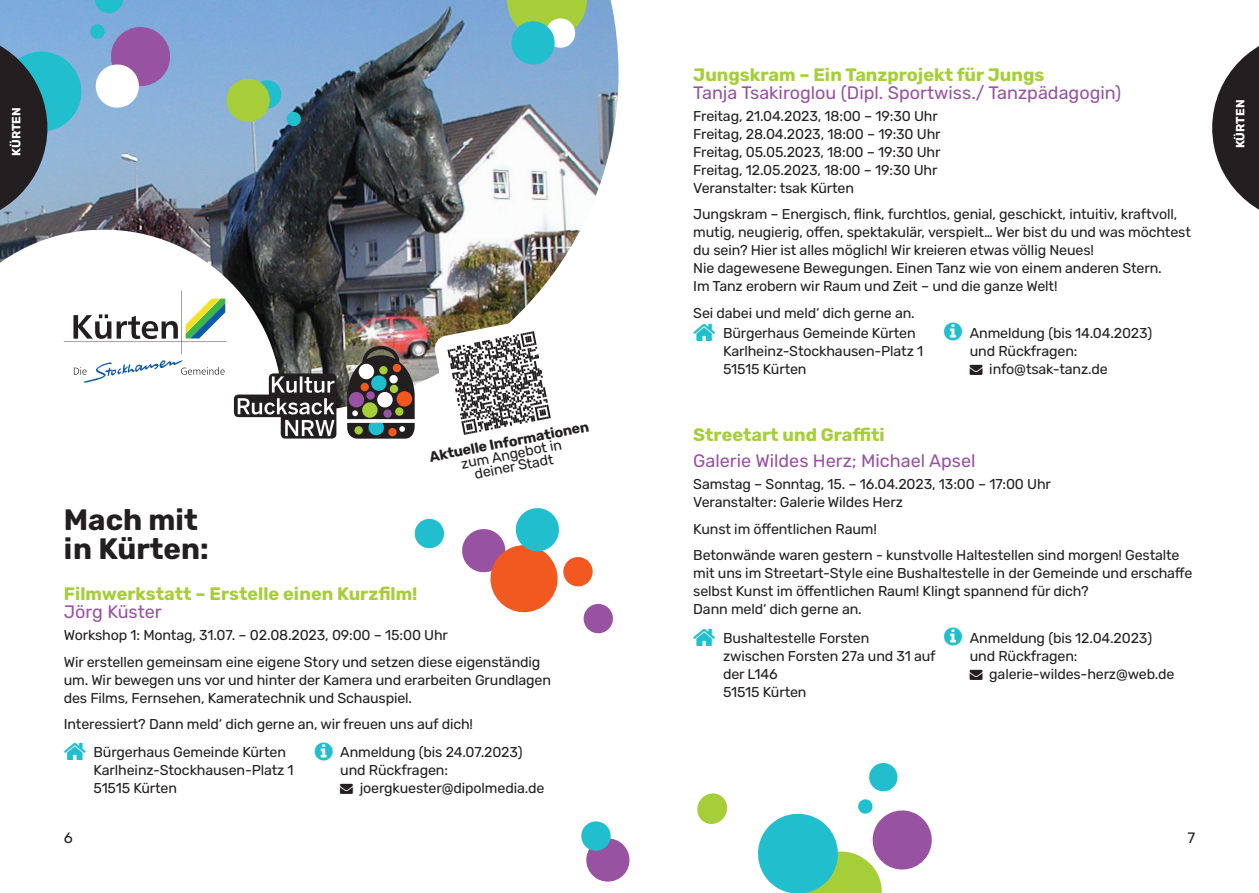
<style>
.page{position:relative;width:1259px;height:893px;background:#fff}
.page>*{position:absolute;margin:0;border:0;box-sizing:border-box;transform-origin:0 0}
.t1{font:700 29.55px/29.5px "Rubik";color:#231f20}
.t2{font:700 18px "Rubik";color:#a6ce39}
.t3{font:18px "Rubik";color:#9753a1}
.t4{font:15px "Rubik";color:#231f20}
.t5{font:14.25px/18px "Rubik";letter-spacing:-.01em;color:#231f20}
.t6{font:700 14.25px "Rubik";color:#231f20}
.t7{font:700 12px "Rubik";color:#fff}
</style>
<div class="page">
<img style="left:0;top:0;width:618px;height:385px">
<svg style="left:0;top:230px;width:282px;height:183px"></svg>
<svg style="left:93px;top:0;width:32px;height:15px"></svg>
<div style="left:286px;top:112px;width:15px;height:14px;background:#21bece;border-radius:50%"></div>
<div style="left:253px;top:80px;width:28px;height:29px;background:#21bece;border-radius:50%"></div>
<svg style="left:462px;top:508px;width:151px;height:126px"></svg>
<svg style="left:414px;top:518px;width:30px;height:31px"></svg>
<svg style="left:234px;top:346px;width:181px;height:93px"></svg>
<svg style="left:431px;top:315px;width:131px;height:120px"></svg>
<svg style="left:223px;top:76px;width:50px;height:49px;background:#94c378"></svg>
<svg style="left:581px;top:821px;width:49px;height:61px"></svg>
<svg style="left:1212px;top:46px;width:47px;height:164px"></svg>
<svg style="left:64px;top:291px;width:162px;height:92px"></svg>
<svg style="left:507px;top:0;width:80px;height:68px;background:#7fc3a6"></svg>
<svg style="left:0;top:23px;width:174px;height:200px;background:#738fab"></svg>
<svg style="left:758px;top:763px;width:174px;height:130px"></svg>
<svg style="left:697px;top:793px;width:31px;height:31px"></svg>
<p class="t7" style="left:10px;top:156px;width:50px;rotate:-90deg">KÜRTEN</p>
<h1 class="t1" style="left:64px;top:505px;width:146px">Mach mit in Kürten:</h1>
<p class="t6" style="left:428px;top:449px;width:164px;rotate:-11deg">Aktuelle Informationen</p>
<p class="t5" style="left:460px;top:458px;width:104px;line-height:12.6px;text-align:center;rotate:-11deg">zum Angebot in deiner Stadt</p>
<p class="t2" style="left:64px;top:583px;width:355px">Filmwerkstatt – Erstelle einen Kurzfilm!</p>
<p class="t3" style="left:64px;top:601px;width:99px">Jörg Küster</p>
<p class="t5" style="left:64px;top:622px;width:478px;line-height:26.5px">Workshop 1: Montag, 31.07. – 02.08.2023, 09:00 – 15:00 Uhr<br>Wir erstellen gemeinsam eine eigene Story und setzen diese eigenständig</p>
<p class="t5" style="left:64px;top:671px;width:489px">um. Wir bewegen uns vor und hinter der Kamera und erarbeiten Grundlagen des Films, Fernsehen, Kameratechnik und Schauspiel.</p>
<p class="t5" style="left:94px;top:710px;width:381px;line-height:28.2px;text-indent:-30px">Interessiert? Dann meld‘ dich gerne an, wir freuen uns auf dich!<br>Bürgerhaus Gemeinde Kürten</p>
<p class="t5" style="left:94px;top:762px;width:202px">Karlheinz-Stockhausen-Platz 1<br>51515 Kürten</p>
<p class="t5" style="left:340px;top:744px;width:184px">Anmeldung (bis 24.07.2023) und Rückfragen:</p>
<p class="t5" style="left:340px;top:780px;width:206px">→ joergkuester@dipolmedia.de</p>
<p class="t2" style="left:693px;top:64px;width:352px">Jungskram – Ein Tanzprojekt für Jungs</p>
<p class="t3" style="left:693px;top:82px;width:429px">Tanja Tsakiroglou (Dipl. Sportwiss./ Tanzpädagogin)</p>
<p class="t5" style="left:693px;top:107px;width:249px">Freitag, 21.04.2023, 18:00 – 19:30 Uhr Freitag, 28.04.2023, 18:00 – 19:30 Uhr Freitag, 05.05.2023, 18:00 – 19:30 Uhr Freitag, 12.05.2023, 18:00 – 19:30 Uhr Veranstalter: tsak Kürten</p>
<p class="t5" style="left:693px;top:206px;width:499px">Jungskram – Energisch, flink, furchtlos, genial, geschickt, intuitiv, kraftvoll, mutig, neugierig, offen, spektakulär, verspielt… Wer bist du und was möchtest du sein? Hier ist alles möglich! Wir kreieren etwas völlig Neues!<br>Nie dagewesene Bewegungen. Einen Tanz wie von einem anderen Stern.<br>Im Tanz erobern wir Raum und Zeit – und die ganze Welt!</p>
<p class="t5" style="left:693px;top:303px;width:224px;line-height:19.6px;text-align:right">Sei dabei und meld‘ dich gerne an.<br>Bürgerhaus Gemeinde Kürten</p>
<p class="t5" style="left:723px;top:342px;width:202px">Karlheinz-Stockhausen-Platz 1<br>51515 Kürten</p>
<p class="t5" style="left:969px;top:324px;width:184px">Anmeldung (bis 14.04.2023) und Rückfragen:</p>
<p class="t5" style="left:969px;top:360px;width:140px">→ info@tsak-tanz.de</p>
<p class="t2" style="left:693px;top:424px;width:193px">Streetart und Graffiti</p>
<p class="t3" style="left:693px;top:451px;width:284px">Galerie Wildes Herz; Michael Apsel</p>
<p class="t5" style="left:693px;top:476px;width:359px">Samstag – Sonntag, 15. – 16.04.2023, 13:00 – 17:00 Uhr<br>Veranstalter: Galerie Wildes Herz</p>
<p class="t5" style="left:693px;top:516px;width:488px;line-height:26.5px">Kunst im öffentlichen Raum!<br>Betonwände waren gestern - kunstvolle Haltestellen sind morgen! Gestalte</p>
<p class="t5" style="left:693px;top:565px;width:501px">mit uns im Streetart-Style eine Bushaltestelle in der Gemeinde und erschaffe selbst Kunst im öffentlichen Raum! Klingt spannend für dich?<br>Dann meld‘ dich gerne an.</p>
<p class="t5" style="left:723px;top:629px;width:214px">Bushaltestelle Forsten<br>zwischen Forsten 27a und 31 auf der L146<br>51515 Kürten</p>
<p class="t5" style="left:969px;top:629px;width:184px">Anmeldung (bis 12.04.2023) und Rückfragen:</p>
<p class="t5" style="left:969px;top:665px;width:206px">→ galerie-wildes-herz@web.de</p>
<p class="t4" style="left:64px;top:830px;width:11px">6</p>
<p class="t4" style="left:1187px;top:830px;width:9px">7</p>
<p class="t7" style="left:1233px;top:148px;width:50px;rotate:-90deg">KÜRTEN</p>
</div>
